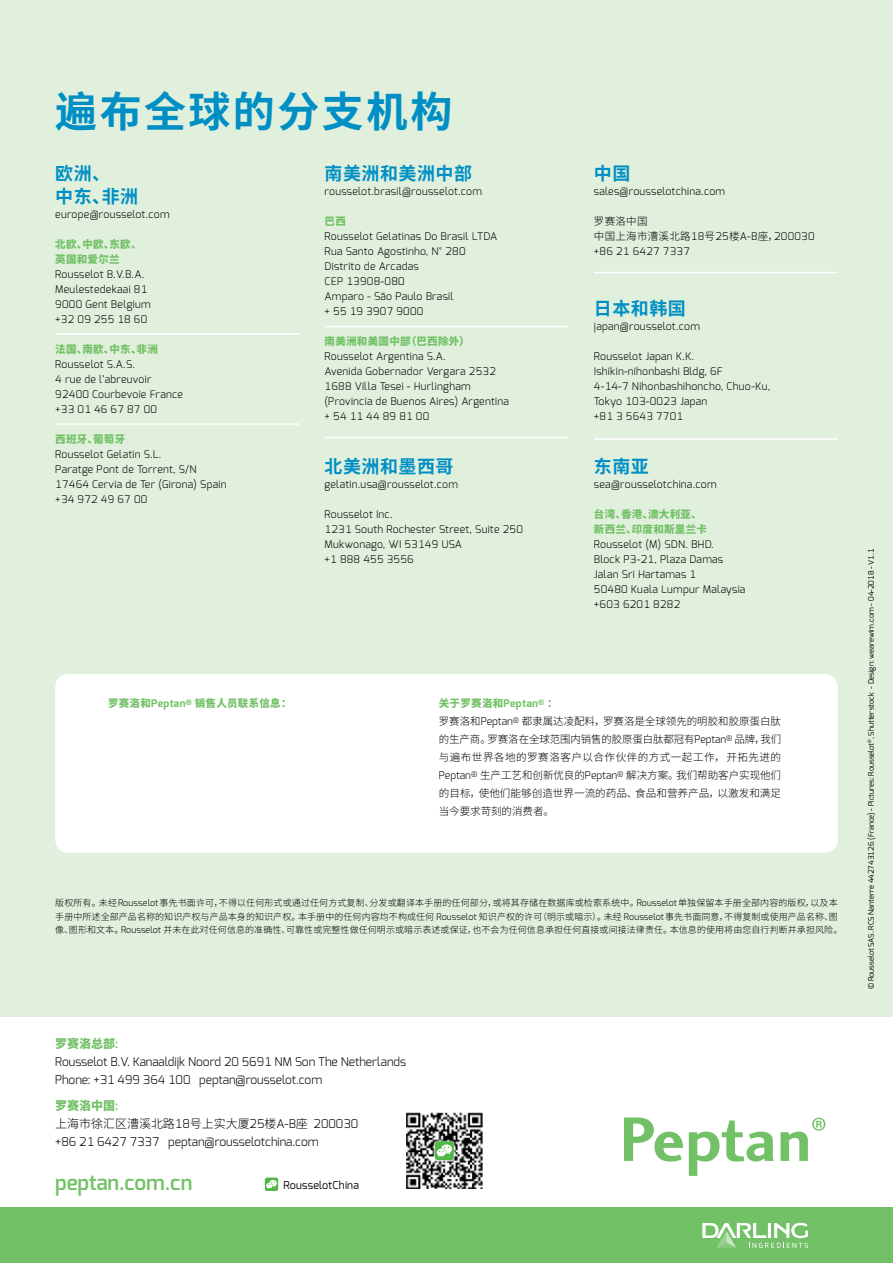
<style>
.page{position:relative;width:893px;height:1263px;background:#fff}
.page>*{position:absolute;margin:0;border:0;box-sizing:border-box;transform-origin:0 0}
.t1{font:700 42px "Source Han Sans CN";letter-spacing:.06em;color:#008fc5}
.t2{font:600 21px "Exo";letter-spacing:-.005em;color:#73c167}
.t3{font:700 18px/22.5px "Source Han Sans CN";letter-spacing:.03em;color:#008fc5}
.t4{font:300 12px/18px "Exo";letter-spacing:-.005em;color:#000}
.t5{font:300 12px/18px "Source Han Sans CN";letter-spacing:-.005em;color:#000}
.t6{font:800 12px "Source Han Sans CN";letter-spacing:-.005em;color:#73c167}
.t7{font:10.8px "Exo";letter-spacing:.015em;color:#000}
.t8{font:300 10.5px/15px "Exo";letter-spacing:.025em;color:#000}
.t9{font:300 10.5px/18px "Source Han Sans CN";color:#000}
.t10{font:800 10.5px/15px "Source Han Sans CN";letter-spacing:.03em;color:#73c167}
.t11{font:300 10.5px/15px "Source Han Sans CN";letter-spacing:.025em;color:#000}
.t12{font:300 9px/13.5px "Source Han Sans CN";letter-spacing:.01em;color:#000}
.t13{font:7.5px "Exo";letter-spacing:-.005em;color:#000}
.s1{font-family:"Exo"}
.s2{font-family:"Exo";font-weight:700}
.s3{font-weight:800;color:#73c167}
.s4{font-family:"Exo";font-weight:700;color:#73c167}
</style>
<div class="page">
<div style="left:0;top:0;width:893px;height:1016px;background:#e0f0dc"></div>
<div style="left:0;top:1208px;width:893px;height:55px;background:#73c167"></div>
<svg style="left:702px;top:1223px;width:106px;height:25px"></svg>
<svg style="left:624px;top:1117px;width:59px;height:44px"></svg>
<svg style="left:689px;top:1120px;width:85px;height:56px"></svg>
<svg style="left:780px;top:1118px;width:45px;height:43px"></svg>
<hr style="left:55px;top:333px;width:244px;height:2px;background:#fff">
<hr style="left:55px;top:423px;width:244px;height:2px;background:#fff">
<hr style="left:325px;top:326px;width:243px;height:1px;background:#fff">
<hr style="left:325px;top:437px;width:243px;height:1px;background:#fff">
<hr style="left:594px;top:272px;width:244px;height:1px;background:#fff">
<hr style="left:594px;top:438px;width:244px;height:2px;background:#fff">
<div style="left:265px;top:1177px;width:13px;height:14px;background:#51b848;border-radius:2px"></div>
<svg style="left:266px;top:1180px;width:11px;height:9px"></svg>
<div style="left:55px;top:674px;width:783px;height:179px;background:#fff;border-radius:13px"></div>
<img style="left:406px;top:1113px;width:76px;height:75px">
<div style="left:435px;top:1141px;width:19px;height:19px;background:#51b848;border-radius:3px"></div>
<svg style="left:437px;top:1144px;width:15px;height:13px"></svg>
<h1 class="t1" style="left:55px;top:88px;width:399px">遍布全球的分支机构</h1>
<h3 class="t3" style="left:55px;top:163px;width:84px">欧洲、<br>中东、非洲</h3>
<p class="t8" style="left:55px;top:206px;width:116px">europe@rousselot.com</p>
<p class="t10" style="left:55px;top:236px;width:88px">北欧、中欧、东欧、英国和爱尔兰</p>
<p class="t8" style="left:55px;top:266px;width:97px">Rousselot B.V.B.A.<br>Meulestedekaai 81<br>9000 Gent Belgium +32 09 255 18 60</p>
<p class="t10" style="left:55px;top:341px;width:104px">法国、南欧、中东、非洲</p>
<p class="t8" style="left:55px;top:356px;width:129px">Rousselot S.A.S.<br>4 rue de l’abreuvoir<br>92400 Courbevoie France +33 01 46 67 87 00</p>
<p class="t10" style="left:55px;top:431px;width:71px">西班牙、葡萄牙</p>
<p class="t8" style="left:55px;top:446px;width:173px">Rousselot Gelatin S.L.<br>Paratge Pont de Torrent, S/N<br>17464 Cervia de Ter (Girona) Spain +34 972 49 67 00</p>
<h3 class="t3" style="left:325px;top:163px;width:149px">南美洲和美洲中部</h3>
<p class="t8" style="left:325px;top:184px;width:159px">rousselot.brasil@rousselot.com</p>
<p class="t10" style="left:325px;top:214px;width:23px">巴西</p>
<p class="t8" style="left:325px;top:229px;width:174px">Rousselot Gelatinas Do Brasil LTDA<br>Rua Santo Agostinho, N° 280<br>Distrito de Arcadas<br>CEP 13908-080<br>Amparo - São Paulo Brasil<br>+ 55 19 3907 9000</p>
<p class="t10" style="left:325px;top:334px;width:147px">南美洲和美国中部（巴西除外）</p>
<p class="t8" style="left:325px;top:349px;width:186px">Rousselot Argentina S.A.<br>Avenida Gobernador Vergara 2532<br>1688 Villa Tesei - Hurlingham (Provincia de Buenos Aires) Argentina + 54 11 44 89 81 00</p>
<h3 class="t3" style="left:325px;top:455px;width:130px">北美洲和墨西哥</h3>
<p class="t8" style="left:325px;top:476px;width:135px">gelatin.usa@rousselot.com</p>
<p class="t8" style="left:325px;top:506px;width:200px">Rousselot Inc.<br>1231 South Rochester Street, Suite 250<br>Mukwonago, WI 53149 USA<br>+1 888 455 3556</p>
<h3 class="t3" style="left:594px;top:163px;width:38px">中国</h3>
<p class="t8" style="left:594px;top:184px;width:133px">sales@rousselotchina.com</p>
<p class="t11" style="left:594px;top:214px;width:222px">罗赛洛中国<br>中国上海市漕溪北路<span class="s1">18</span>号<span class="s1">25</span>楼<span class="s1">A-B</span>座，<span class="s1">200030</span></p>
<p class="t8" style="left:594px;top:244px;width:97px">+86 21 6427 7337</p>
<h3 class="t3" style="left:594px;top:298px;width:93px">日本和韩国</h3>
<p class="t8" style="left:594px;top:319px;width:108px">japan@rousselot.com</p>
<p class="t8" style="left:594px;top:349px;width:178px">Rousselot Japan K.K.<br>Ishikin-nihonbashi Bldg, 6F<br>4-14-7 Nihonbashihoncho, Chuo-Ku,<br>Tokyo 103-0023 Japan<br>+81 3 5643 7701</p>
<h3 class="t3" style="left:594px;top:455px;width:56px">东南亚</h3>
<p class="t8" style="left:594px;top:476px;width:124px">sea@rousselotchina.com</p>
<p class="t10" style="left:594px;top:506px;width:115px">台湾、香港、澳大利亚、新西兰、印度和斯里兰卡</p>
<p class="t8" style="left:594px;top:536px;width:153px">Rousselot (M) SDN. BHD.<br>Block P3-21, Plaza Damas<br>Jalan Sri Hartamas 1<br>50480 Kuala Lumpur Malaysia +603 6201 8282</p>
<p class="t10" style="left:108px;top:696px;width:185px">罗赛洛和<span class="s2">Peptan</span><sup>®</sup> 销售人员联系信息：</p>
<p class="t9" style="left:439px;top:695px;width:344px"><span class="s3">关于罗赛洛和</span><span class="s4">Peptan</span><sup>®</sup> <span class="s3">：<br></span>罗赛洛和<span class="s1">Peptan</span><sup>®</sup> 都隶属达凌配料，罗赛洛是全球领先的明胶和胶原蛋白肽的生产商。罗赛洛在全球范围内销售的胶原蛋白肽都冠有<span class="s1">Peptan</span><sup>®</sup> 品牌，我们与遍布世界各地的罗赛洛客户以合作伙伴的方式一起工作，开拓先进的<span class="s1">Peptan</span><sup>®</sup> 生产工艺和创新优良的<span class="s1">Peptan</span><sup>®</sup> 解决方案。我们帮助客户实现他们的目标，使他们能够创造世界一流的药品、食品和营养产品，以激发和满足当今要求苛刻的消费者。</p>
<p class="t12" style="left:55px;top:896px;width:789px">版权所有。未经<span class="s1">Rousselot</span>事先书面许可，不得以任何形式或通过任何方式复制、分发或翻译本手册的任何部分，或将其存储在数据库或检索系统中。<span class="s1">Rousselot</span>单独保留本手册全部内容的版权，以及本手册中所述全部产品名称的知识产权与产品本身的知识产权。本手册中的任何内容均不构成任何 <span class="s1">Rousselot</span> 知识产权的许可（明示或暗示）。未经 <span class="s1">Rousselot</span>事先书面同意，不得复制或使用产品名称、图像、图形和文本。<span class="s1">Rousselot</span> 并未在此对任何信息的准确性、可靠性或完整性做任何明示或暗示表述或保证，也不会为任何信息承担任何直接或间接法律责任。本信息的使用将由您自行判断并承担风险。</p>
<p class="t6" style="left:55px;top:1036px;width:65px">罗赛洛总部<span class="s2">:</span></p>
<p class="t4" style="left:55px;top:1052px;width:352px">Rousselot B.V. Kanaaldijk Noord 20 5691 NM Son The Netherlands<br>Phone: +31 499 364 100 peptan@rousselot.com</p>
<p class="t5" style="left:55px;top:1097px;width:305px"><span class="s3">罗赛洛中国</span><span class="s4">:<br></span>上海市徐汇区漕溪北路<span class="s1">18</span>号上实大厦<span class="s1">25</span>楼<span class="s1">A-B</span>座 <span class="s1">200030</span></p>
<p class="t4" style="left:55px;top:1133px;width:265px">+86 21 6427 7337 peptan@rousselotchina.com</p>
<h2 class="t2" style="left:55px;top:1169px;width:138px">peptan.com.cn</h2>
<p class="t7" style="left:284px;top:1178px;width:77px">RousselotChina</p>
<p class="t13" style="left:866px;top:989px;width:442px;rotate:-90deg">© Rousselot SAS. RCS Nanterre 442743126 (France) - Pictures: Rousselot<sup>©</sup>, Shutterstock - Design: wearewim.com - 04-2018 - V1.1</p>
</div>
